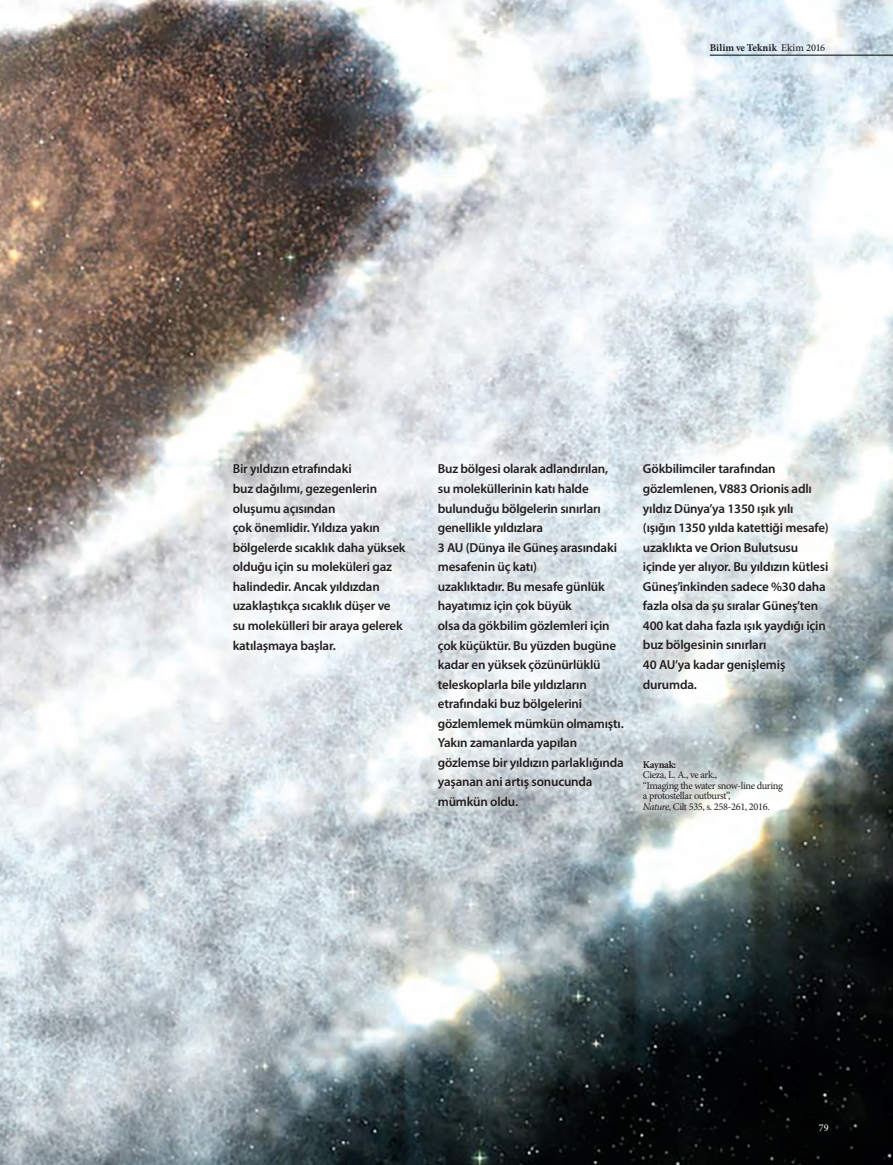
<style>
.page{position:relative;width:893px;height:1165px;background:#fff}
.page>*{position:absolute;margin:0;border:0;box-sizing:border-box;transform-origin:0 0}
.t1{font:600 13.05px/19.5px "Myriad Pro";letter-spacing:-.015em;color:#231f20}
.t2{font:10.35px/10.4px "Minion Pro";letter-spacing:-.035em;color:#231f20}
.t3{font:700 10.35px "Minion Pro";letter-spacing:-.01em;color:#231f20}
.t4{font:10.35px "Minion Pro";color:#fff}
.s1{font-weight:500}
.s2{font-style:italic}
</style>
<div class="page">
<img style="left:0;top:0;width:892px;height:1165px">
<svg style="left:222px;top:453px;width:617px;height:368px"></svg>
<hr style="left:709px;top:55px;width:183px;height:1px;background:#000103">
<p class="t3" style="left:709px;top:40px;width:117px">Bilim ve Teknik <span class="s1">Ekim 2016</span></p>
<p class="t1" style="left:233px;top:459px;width:174px">Bir yıldızın etrafındaki<br>buz dağılımı, gezegenlerin oluşumu açısından<br>çok önemlidir. Yıldıza yakın bölgelerde sıcaklık daha yüksek olduğu için su moleküleri gaz halindedir. Ancak yıldızdan uzaklaştıkça sıcaklık düşer ve su molekülleri bir araya gelerek katılaşmaya başlar.</p>
<p class="t1" style="left:438px;top:459px;width:187px">Buz bölgesi olarak adlandırılan, su moleküllerinin katı halde bulunduğu bölgelerin sınırları genellikle yıldızlara<br>3 AU (Dünya ile Güneş arasındaki mesafenin üç katı)<br>uzaklıktadır. Bu mesafe günlük hayatımız için çok büyük<br>olsa da gökbilim gözlemleri için çok küçüktür. Bu yüzden bugüne kadar en yüksek çözünürlüklü teleskoplarla bile yıldızların etrafındaki buz bölgelerini gözlemlemek mümkün olmamıştı.<br>Yakın zamanlarda yapılan gözlemse bir yıldızın parlaklığında yaşanan ani artış sonucunda mümkün oldu.</p>
<p class="t1" style="left:643px;top:459px;width:187px">Gökbilimciler tarafından gözlemlenen, V883 Orionis adlı yıldız Dünya’ya 1350 ışık yılı (ışığın 1350 yılda katettiği mesafe) uzaklıkta ve Orion Bulutsusu içinde yer alıyor. Bu yıldızın kütlesi<br>Güneş’inkinden sadece %30 daha fazla olsa da şu sıralar Güneş’ten<br>400 kat daha fazla ışık yaydığı için buz bölgesinin sınırları<br>40 AU’ya kadar genişlemiş durumda.</p>
<p class="t3" style="left:643px;top:757px;width:35px">Kaynak:</p>
<p class="t2" style="left:643px;top:770px;width:141px">Cieza, L. A., ve ark.,<br>“Imaging the water snow-line during a protostellar outburst”,<br><span class="s2">Nature</span>, Cilt 535, s. 258-261, 2016.</p>
<p class="t4" style="left:818px;top:1120px;width:11px">79</p>
</div>
